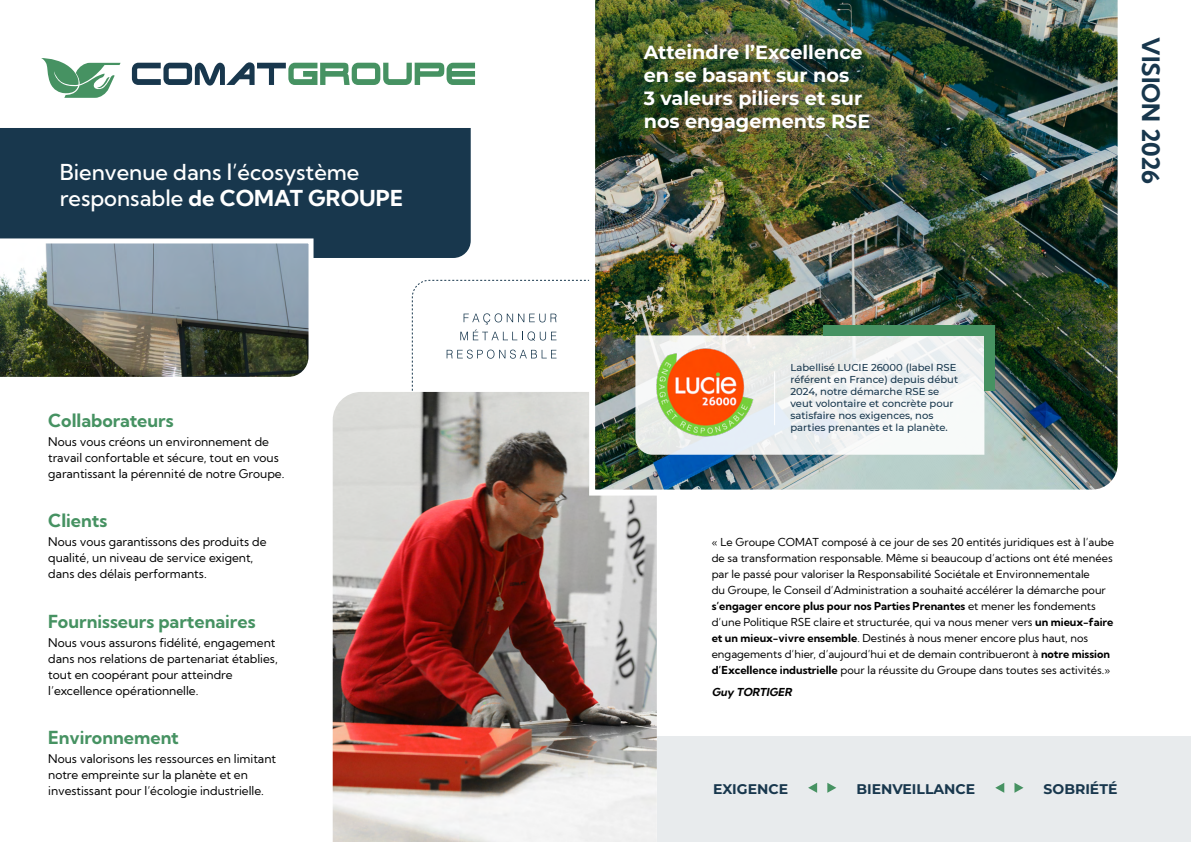
<style>
.page{position:relative;width:1191px;height:842px;background:#fff}
.page>*{position:absolute;margin:0;border:0;box-sizing:border-box;transform-origin:0 0}
.t1{font:24px "Kumbh Sans";color:#18374d}
.t2{font:22px/26px "Kumbh Sans";color:#fff}
.gros_sous-titre_bleu_48{font:700 19.2px/23px "Montserrat";color:#fff}
.t3{font:18px "Kumbh Sans";color:#469262}
.t4{font:700 14px "Montserrat";color:#18374d}
.t5{font:12px/16px "Kumbh Sans";color:#000}
.t6{font:11px/16px "Kumbh Sans";color:#000}
.t7{font:italic 11px "Kumbh Sans";color:#000}
.texte_courant{font:500 10px/12px "Montserrat";color:#18374d}
</style>
<div class="page">
<svg style="left:41px;top:58px;width:80px;height:40px"></svg>
<svg style="left:132px;top:62px;width:343px;height:24px"></svg>
<img style="left:333px;top:392px;width:324px;height:450px">
<img style="left:586px;top:0;width:532px;height:499px">
<svg style="left:635px;top:335px;width:349px;height:120px"></svg>
<div style="left:823px;top:325px;width:161px;height:10px;background:#469262"></div>
<div style="left:984px;top:325px;width:11px;height:65px;background:#469262"></div>
<div style="left:0;top:128px;width:471px;height:130px;background:#18374d"></div>
<div style="left:657px;top:736px;width:534px;height:106px;background:#e8ebed"></div>
<img style="left:655px;top:348px;width:99px;height:91px">
<hr style="left:774px;top:371px;width:1px;height:54px;background:#fff">
<svg style="left:412px;top:280px;width:202px;height:143px"></svg>
<img style="left:0;top:236px;width:316px;height:141px">
<svg style="left:1014px;top:783px;width:9px;height:10px"></svg>
<svg style="left:995px;top:783px;width:9px;height:10px"></svg>
<svg style="left:808px;top:783px;width:9px;height:10px"></svg>
<svg style="left:827px;top:783px;width:9px;height:10px"></svg>
<p class="t2" style="left:60px;top:159px;width:345px">Bienvenue dans l’écosystème responsable de COMAT GROUPE</p>
<p class="t3" style="left:48px;top:410px;width:127px">Collaborateurs</p>
<p class="t5" style="left:48px;top:434px;width:238px">Nous vous créons un environnement de travail confortable et sécure, tout en vous garantissant la pérennité de notre Groupe.</p>
<p class="t3" style="left:48px;top:510px;width:60px">Clients</p>
<p class="t5" style="left:48px;top:534px;width:220px">Nous vous garantissons des produits de qualité, un niveau de service exigent, dans des délais performants.</p>
<p class="t3" style="left:48px;top:610px;width:209px">Fournisseurs partenaires</p>
<p class="t5" style="left:48px;top:634px;width:231px">Nous vous assurons fidélité, engagement dans nos relations de partenariat établies, tout en coopérant pour atteindre l’excellence opérationnelle.</p>
<p class="t3" style="left:48px;top:726px;width:132px">Environnement</p>
<p class="t5" style="left:48px;top:750px;width:229px">Nous valorisons les ressources en limitant notre empreinte sur la planète et en investissant pour l’écologie industrielle.</p>
<p class="gros_sous-titre_bleu_48" style="left:643px;top:40px;width:228px">Atteindre l’Excellence en se basant sur nos<br>3 valeurs piliers et sur nos engagements RSE</p>
<p class="t1" style="left:1165px;top:37px;width:148px;rotate:90deg">VISION 2026</p>
<p class="texte_courant" style="left:790px;top:361px;width:169px">Labellisé LUCIE 26000 (label RSE référent en France) depuis début<br>2024, notre démarche RSE se veut volontaire et concrète pour satisfaire nos exigences, nos parties prenantes et la planète.</p>
<p class="t6" style="left:711px;top:534px;width:404px">« Le Groupe COMAT composé à ce jour de ses 20 entités juridiques est à l’aube de sa transformation responsable. Même si beaucoup d’actions ont été menées par le passé pour valoriser la Responsabilité Sociétale et Environnementale<br>du Groupe, le Conseil d’Administration a souhaité accélérer la démarche pour s’engager encore plus pour nos Parties Prenantes et mener les fondements d’une Politique RSE claire et structurée, qui va nous mener vers un mieux-faire et un mieux-vivre ensemble. Destinés à nous mener encore plus haut, nos engagements d’hier, d’aujourd’hui et de demain contribueront à notre mission d’Excellence industrielle pour la réussite du Groupe dans toutes ses activités.»</p>
<p class="t7" style="left:711px;top:685px;width:84px">Guy TORTIGER</p>
<p class="t4" style="left:713px;top:779px;width:76px">EXIGENCE</p>
<p class="t4" style="left:856px;top:779px;width:120px">BIENVEILLANCE</p>
<p class="t4" style="left:1043px;top:779px;width:75px">SOBRIÉTÉ</p>
</div>
